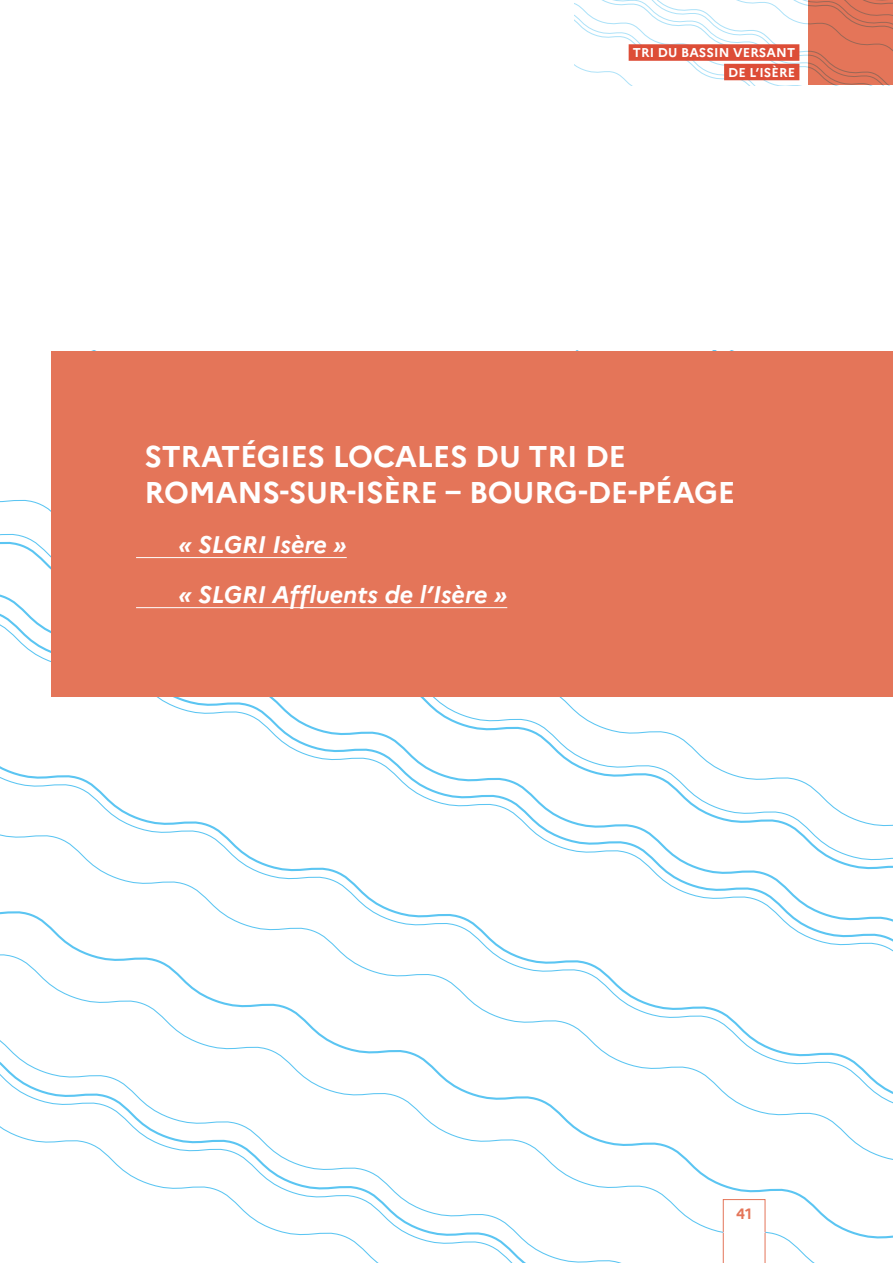
<style>
.page{position:relative;width:893px;height:1263px;background:#fff}
.page>*{position:absolute;margin:0;border:0;box-sizing:border-box;transform-origin:0 0}
.TIT-H1{font:700 30px/36px "Marianne";letter-spacing:-.01em;color:#fff}
.sstr_-_H1{font:italic 700 24px "Marianne";color:#fff}
.t1{font:700 15px "Marianne";color:#e47559}
.t2{font:700 12.75px/19.5px "Marianne";letter-spacing:.01em;color:#fff;text-align:right}
</style>
<div class="page">
<svg style="left:574px;top:0;width:319px;height:85px"></svg>
<div style="left:629px;top:44px;width:170px;height:17px;background:#dd4d37"></div>
<div style="left:724px;top:64px;width:75px;height:16px;background:#dd4d37"></div>
<svg style="left:0;top:725px;width:825px;height:74px"></svg>
<svg style="left:0;top:827px;width:893px;height:38px"></svg>
<svg style="left:0;top:865px;width:893px;height:132px"></svg>
<svg style="left:71px;top:997px;width:664px;height:24px"></svg>
<svg style="left:0;top:1021px;width:893px;height:146px"></svg>
<svg style="left:118px;top:1167px;width:689px;height:32px"></svg>
<svg style="left:230px;top:1199px;width:663px;height:64px"></svg>
<div style="left:51px;top:351px;width:842px;height:345px;background:#e47559"></div>
<hr style="left:136px;top:557px;width:211px;height:1px;background:#fff">
<hr style="left:136px;top:607px;width:371px;height:1px;background:#fff">
<p class="t2" style="left:633px;top:43px;width:164px">TRI DU BASSIN VERSANT<br>DE L’ISÈRE</p>
<p class="TIT-H1" style="left:145px;top:438px;width:592px">STRATÉGIES LOCALES DU TRI DE<br>ROMANS-SUR-ISÈRE – BOURG-DE-PÉAGE</p>
<p class="sstr_-_H1" style="left:179px;top:530px;width:170px">« SLGRI Isère »</p>
<p class="sstr_-_H1" style="left:179px;top:580px;width:330px">« SLGRI Affluents de l’Isère »</p>
<p class="t1" style="left:736px;top:1204px;width:17px">41</p>
</div>
